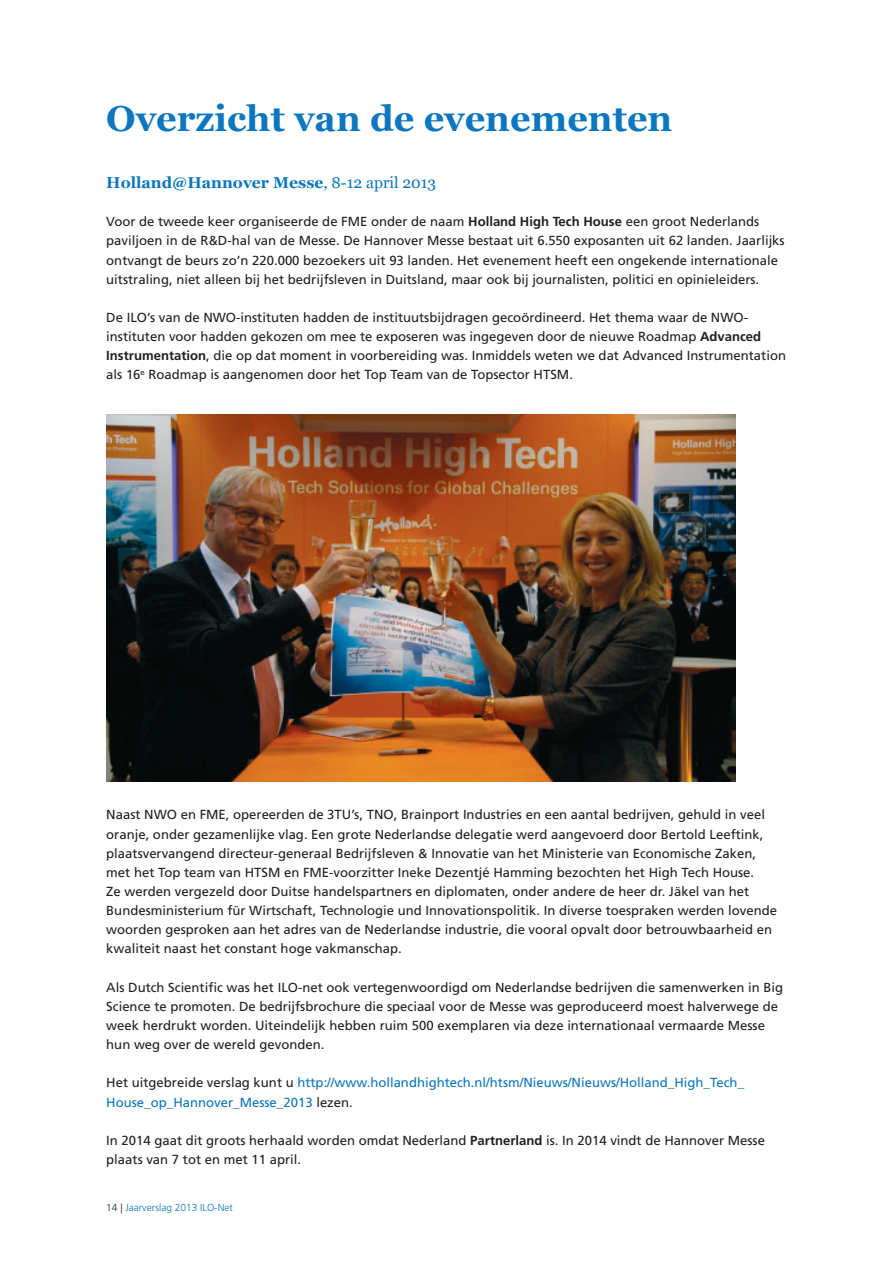
<style>
.page{position:relative;width:893px;height:1263px;background:#fff}
.page>*{position:absolute;margin:0;border:0;box-sizing:border-box;transform-origin:0 0}
.t1{font:700 36px "Georgia";color:#0c77be}
.t2{font:700 15.75px "Georgia";color:#0c77be}
.t3{font:13.2px/19.2px "Frutiger LT Std";color:#231f20}
.t4{font:13.2px/19.2px "Frutiger LT Std";color:#0c77be}
.t5{font:300 10.2px "Frutiger LT Std";color:#0c77be}
.s1{font-weight:400}
.s2{font-weight:700}
.s3{color:#231f20}
</style>
<div class="page">
<img style="left:106px;top:414px;width:629px;height:367px">
<h1 class="t1" style="left:106px;top:95px;width:568px">Overzicht van de evenementen</h1>
<p class="t2" style="left:106px;top:172px;width:332px">Holland@Hannover Messe<span class="s1">, 8-12 april 2013</span></p>
<p class="t3" style="left:106px;top:212px;width:680px">Voor de tweede keer organiseerde de FME onder de naam <span class="s2">Holland High Tech House</span> een groot Nederlands paviljoen in de R&amp;D-hal van de Messe. De Hannover Messe bestaat uit 6.550 exposanten uit 62 landen. Jaarlijks ontvangt de beurs zo’n 220.000 bezoekers uit 93 landen. Het evenement heeft een ongekende internationale uitstraling, niet alleen bij het bedrijfsleven in Duitsland, maar ook bij journalisten, politici en opinieleiders.</p>
<p class="t3" style="left:106px;top:308px;width:681px">De ILO’s van de NWO-instituten hadden de instituutsbijdragen gecoördineerd. Het thema waar de NWO&shy;instituten voor hadden gekozen om mee te exposeren was ingegeven door de nieuwe Roadmap <span class="s2">Advanced Instrumentation</span>, die op dat moment in voorbereiding was. Inmiddels weten we dat Advanced Instrumentation als 16<sup>e</sup> Roadmap is aangenomen door het Top Team van de Topsector HTSM.</p>
<p class="t3" style="left:106px;top:805px;width:672px">Naast NWO en FME, opereerden de 3TU’s, TNO, Brainport Industries en een aantal bedrijven, gehuld in veel oranje, onder gezamenlijke vlag. Een grote Nederlandse delegatie werd aangevoerd door Bertold Leeftink, plaatsvervangend directeur-generaal Bedrijfsleven &amp; Innovatie van het Ministerie van Economische Zaken, met het Top team van HTSM en FME-voorzitter Ineke Dezentjé Hamming bezochten het High Tech House.<br>Ze werden vergezeld door Duitse handelspartners en diplomaten, onder andere de heer dr. Jäkel van het Bundesministerium für Wirtschaft, Technologie und Innovationspolitik. In diverse toespraken werden lovende woorden gesproken aan het adres van de Nederlandse industrie, die vooral opvalt door betrouwbaarheid en kwaliteit naast het constant hoge vakmanschap.</p>
<p class="t3" style="left:106px;top:977px;width:678px">Als Dutch Scientific was het ILO-net ook vertegenwoordigd om Nederlandse bedrijven die samenwerken in Big Science te promoten. De bedrijfsbrochure die speciaal voor de Messe was geproduceerd moest halverwege de week herdrukt worden. Uiteindelijk hebben ruim 500 exemplaren via deze internationaal vermaarde Messe hun weg over de wereld gevonden.</p>
<p class="t4" style="left:106px;top:1073px;width:639px"><span class="s3">Het uitgebreide verslag kunt u</span> http://www.hollandhightech.nl/htsm/Nieuws/Nieuws/Holland_High_Tech_<br>House_op_Hannover_Messe_2013 <span class="s3">lezen.</span></p>
<p class="t3" style="left:106px;top:1131px;width:660px">In 2014 gaat dit groots herhaald worden omdat Nederland <span class="s2">Partnerland</span> is. In 2014 vindt de Hannover Messe plaats van 7 tot en met 11 april.</p>
<p class="t5" style="left:106px;top:1202px;width:128px"><span class="s3">14 |</span> Jaarverslag 2013 ILO-Net</p>
</div>
